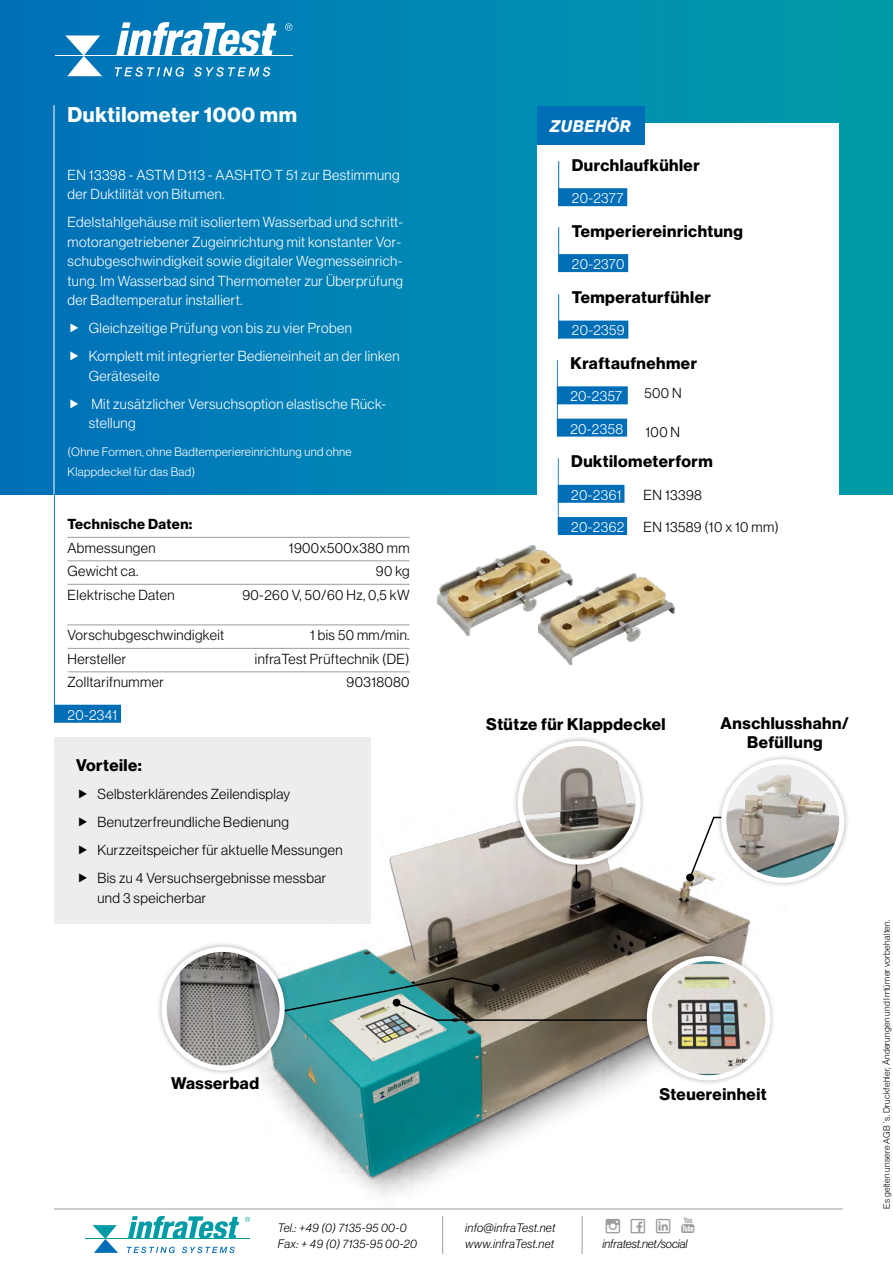
<style>
.page{position:relative;width:893px;height:1263px;background:#fff}
.page>*{position:absolute;margin:0;border:0;box-sizing:border-box;transform-origin:0 0}
.t1{font:21px "N Haas Grotesk DS Pro 75 Bd";letter-spacing:.03em;color:#fff}
.t2{font:16.5px/19.5px "N Haas Grotesk DS Pro 75 Bd";letter-spacing:.03em;color:#000;text-align:center}
.t3{font:16.5px "N Haas Grotesk DS Pro 76 Bd It";letter-spacing:.045em;color:#fff}
.t4{font:14.25px/19.5px "N Haas Grotesk DS Pro 45 Lt";letter-spacing:.03em;color:#fff}
.t5{font:14.25px/28px "N Haas Grotesk DS Pro 45 Lt";letter-spacing:.03em;color:#000}
.t6{font:14.25px "N Haas Grotesk DS Pro 75 Bd";letter-spacing:.03em;color:#000}
.t7{font:12px/16.5px "N Haas Grotesk DS Pro 46 Lt It";letter-spacing:.03em;color:#000}
.t8{font:12px/19.5px "N Haas Grotesk DS Pro 45 Lt";letter-spacing:.03em;color:#fff}
.t9{font:12px "N Haas Grotesk DS Pro 46 Lt It";color:#000}
.t10{font:9px "N Haas Grotesk DS Pro 45 Lt";letter-spacing:.03em;color:#000}
</style>
<div class="page">
<div style="left:0;top:0;width:893px;height:494px;background:linear-gradient(to right,#0071bc,#009ca9)"></div>
<svg style="left:115px;top:67px;width:155px;height:10px;background:#449dca"></svg>
<svg style="left:116px;top:22px;width:176px;height:33px"></svg>
<svg style="left:65px;top:35px;width:37px;height:41px"></svg>
<hr style="left:55px;top:55px;width:238px;height:1px;background:#fff">
<svg style="left:127px;top:1247px;width:108px;height:6px"></svg>
<svg style="left:128px;top:1216px;width:122px;height:22px"></svg>
<svg style="left:93px;top:1225px;width:25px;height:28px"></svg>
<hr style="left:85px;top:1238px;width:165px;height:1px;background:#009ba4">
<hr style="left:442px;top:1216px;width:1px;height:38px;background:#9d9d9c">
<hr style="left:582px;top:1216px;width:1px;height:38px;background:#9d9d9c">
<svg style="left:54px;top:105px;width:357px;height:618px"></svg>
<hr style="left:54px;top:105px;width:1px;height:389px;background:#fff">
<img style="left:437px;top:545px;width:129px;height:90px">
<img style="left:539px;top:573px;width:135px;height:92px">
<div style="left:537px;top:123px;width:302px;height:404px;background:#fff"></div>
<svg style="left:558px;top:161px;width:70px;height:46px"></svg>
<svg style="left:558px;top:227px;width:71px;height:46px"></svg>
<svg style="left:558px;top:289px;width:293px;height:54px"></svg>
<div style="left:557px;top:419px;width:70px;height:18px;background:#006eb7"></div>
<svg style="left:556px;top:360px;width:72px;height:75px"></svg>
<svg style="left:557px;top:454px;width:307px;height:81px"></svg>
<hr style="left:54px;top:1209px;width:789px;height:1px;background:#9d9d9c">
<div style="left:537px;top:107px;width:108px;height:38px;background:#006eb7"></div>
<img style="left:222px;top:822px;width:566px;height:387px">
<hr style="left:576px;top:768px;width:1px;height:118px;background:#000">
<svg style="left:688px;top:816px;width:27px;height:63px"></svg>
<div style="left:573px;top:881px;width:8px;height:8px;background:#000;border-radius:50%"></div>
<div style="left:686px;top:874px;width:8px;height:7px;background:#000;border-radius:50%"></div>
<div style="left:512px;top:735px;width:134px;height:135px;background:#000;opacity:.3"></div>
<img style="left:520px;top:743px;width:118px;height:119px;border-radius:59px">
<div style="left:517px;top:741px;width:124px;height:124px;border:5px solid #fff;border-radius:50%"></div>
<div style="left:715px;top:753px;width:135px;height:135px;background:#000;opacity:.3"></div>
<img style="left:724px;top:762px;width:118px;height:118px;border-radius:59px">
<div style="left:721px;top:759px;width:123px;height:124px;border:5px solid #fff;border-radius:50%"></div>
<div style="left:641px;top:950px;width:135px;height:136px;background:#000;opacity:.3"></div>
<img style="left:649px;top:958px;width:119px;height:120px;border-radius:59px">
<div style="left:647px;top:956px;width:123px;height:124px;border:5px solid #fff;border-radius:50%"></div>
<svg style="left:290px;top:976px;width:413px;height:54px;background:#758b82"></svg>
<div style="left:156px;top:941px;width:134px;height:135px;background:#000;opacity:.3"></div>
<img style="left:164px;top:949px;width:118px;height:119px;border-radius:59px">
<div style="left:162px;top:947px;width:123px;height:123px;border:5px solid #fff;border-radius:50%"></div>
<div style="left:55px;top:737px;width:316px;height:187px;background:#ededed"></div>
<svg style="left:71px;top:323px;width:7px;height:9px"></svg>
<svg style="left:71px;top:351px;width:7px;height:9px"></svg>
<svg style="left:71px;top:399px;width:7px;height:9px"></svg>
<h1 class="t1" style="left:68px;top:103px;width:231px">Duktilometer 1000 mm</h1>
<p class="t4" style="left:68px;top:165px;width:334px">EN 13398 - ASTM D113 - AASHTO T 51 zur Bestimmung der Duktilität von Bitumen.</p>
<p class="t4" style="left:68px;top:212px;width:337px">Edelstahlgehäuse mit isoliertem Wasserbad und schritt&shy;motorangetriebener Zugeinrichtung mit konstanter Vor&shy;schubgeschwindigkeit sowie digitaler Wegmesseinrich&shy;tung. Im Wasserbad sind Thermometer zur Überprüfung der Badtemperatur installiert.</p>
<p class="t4" style="left:89px;top:314px;width:312px;line-height:28px">Gleichzeitige Prüfung von bis zu vier Proben<br>Komplett mit integrierter Bedieneinheit an der linken</p>
<p class="t4" style="left:89px;top:362px;width:299px;line-height:28px">Geräteseite<br>Mit zusätzlicher Versuchsoption elastische Rück-</p>
<p class="t4" style="left:89px;top:413px;width:48px">stellung</p>
<p class="t8" style="left:68px;top:442px;width:286px">(Ohne Formen, ohne Badtemperiereinrichtung und ohne<br>Klappdeckel für das Bad)</p>
<p class="t6" style="left:68px;top:516px;width:126px">Technische Daten:</p>
<p class="t5" style="left:68px;top:534px;width:90px">Abmessungen</p>
<p class="t5" style="left:289px;top:534px;width:122px">1900x500x380 mm</p>
<p class="t5" style="left:68px;top:557px;width:73px">Gewicht ca.</p>
<p class="t5" style="left:376px;top:557px;width:35px">90 kg</p>
<p class="t5" style="left:68px;top:581px;width:109px">Elektrische Daten</p>
<p class="t5" style="left:242px;top:580px;width:169px">90-260 V, 50/60 Hz, 0,5 kW</p>
<p class="t5" style="left:68px;top:621px;width:158px">Vorschubgeschwindigkeit</p>
<p class="t5" style="left:310px;top:621px;width:101px">1 bis 50 mm/min.</p>
<p class="t5" style="left:68px;top:645px;width:60px">Hersteller</p>
<p class="t5" style="left:255px;top:645px;width:156px">infraTest Prüftechnik (DE)</p>
<p class="t5" style="left:68px;top:668px;width:98px">Zolltarifnummer</p>
<p class="t5" style="left:347px;top:668px;width:65px">90318080</p>
<p class="t4" style="left:68px;top:705px;width:51px">20-2341</p>
<p class="t2" style="left:76px;top:756px;width:67px">Vorteile:</p>
<p class="t5" style="left:97px;top:780px;width:247px">Selbsterklärendes Zeilendisplay Benutzerfreundliche Bedienung Kurzzeitspeicher für aktuelle Messungen Bis zu 4 Versuchsergebnisse messbar</p>
<p class="t5" style="left:97px;top:884px;width:110px">und 3 speicherbar</p>
<p class="t2" style="left:171px;top:1074px;width:89px">Wasserbad</p>
<p class="t3" style="left:550px;top:117px;width:82px">ZUBEHÖR</p>
<p class="t2" style="left:572px;top:155px;width:129px">Durchlaufkühler</p>
<p class="t4" style="left:572px;top:188px;width:53px">20-2377</p>
<p class="t2" style="left:572px;top:221px;width:173px">Temperiereinrichtung</p>
<p class="t4" style="left:572px;top:254px;width:54px">20-2370</p>
<p class="t2" style="left:572px;top:288px;width:140px">Temperaturfühler</p>
<p class="t4" style="left:572px;top:321px;width:54px">20-2359</p>
<p class="t2" style="left:570px;top:354px;width:128px">Kraftaufnehmer</p>
<p class="t4" style="left:570px;top:386px;width:53px">20-2357</p>
<p class="t4" style="left:570px;top:419px;width:54px">20-2358</p>
<p class="t5" style="left:644px;top:379px;width:39px">500 N</p>
<p class="t5" style="left:645px;top:418px;width:36px">100 N</p>
<p class="t2" style="left:571px;top:452px;width:143px">Duktilometerform</p>
<p class="t4" style="left:571px;top:485px;width:52px">20-2361</p>
<p class="t5" style="left:644px;top:481px;width:60px">EN 13398</p>
<p class="t4" style="left:571px;top:517px;width:54px">20-2362</p>
<p class="t5" style="left:644px;top:513px;width:137px">EN 13589 (10 x 10 mm)</p>
<p class="t2" style="left:486px;top:714px;width:181px">Stütze für Klappdeckel</p>
<p class="t2" style="left:721px;top:713px;width:130px">Anschlusshahn/<br>Befüllung</p>
<p class="t2" style="left:659px;top:1084px;width:109px">Steuereinheit</p>
<p class="t7" style="left:278px;top:1219px;width:141px">Tel.: +49 (0) 7135-95 00-0<br>Fax: + 49 (0) 7135-95 00-20</p>
<p class="t7" style="left:465px;top:1219px;width:92px">info@infraTest.net www.infraTest.net</p>
<p class="t9" style="left:603px;top:1237px;width:87px">infratest.net/social</p>
<p class="t10" style="left:881px;top:1209px;width:291px;rotate:-90deg">Es gelten unsere AGB´s. Druckfehler, Änderungen und Irrtümer vorbehalten.</p>
</div>
